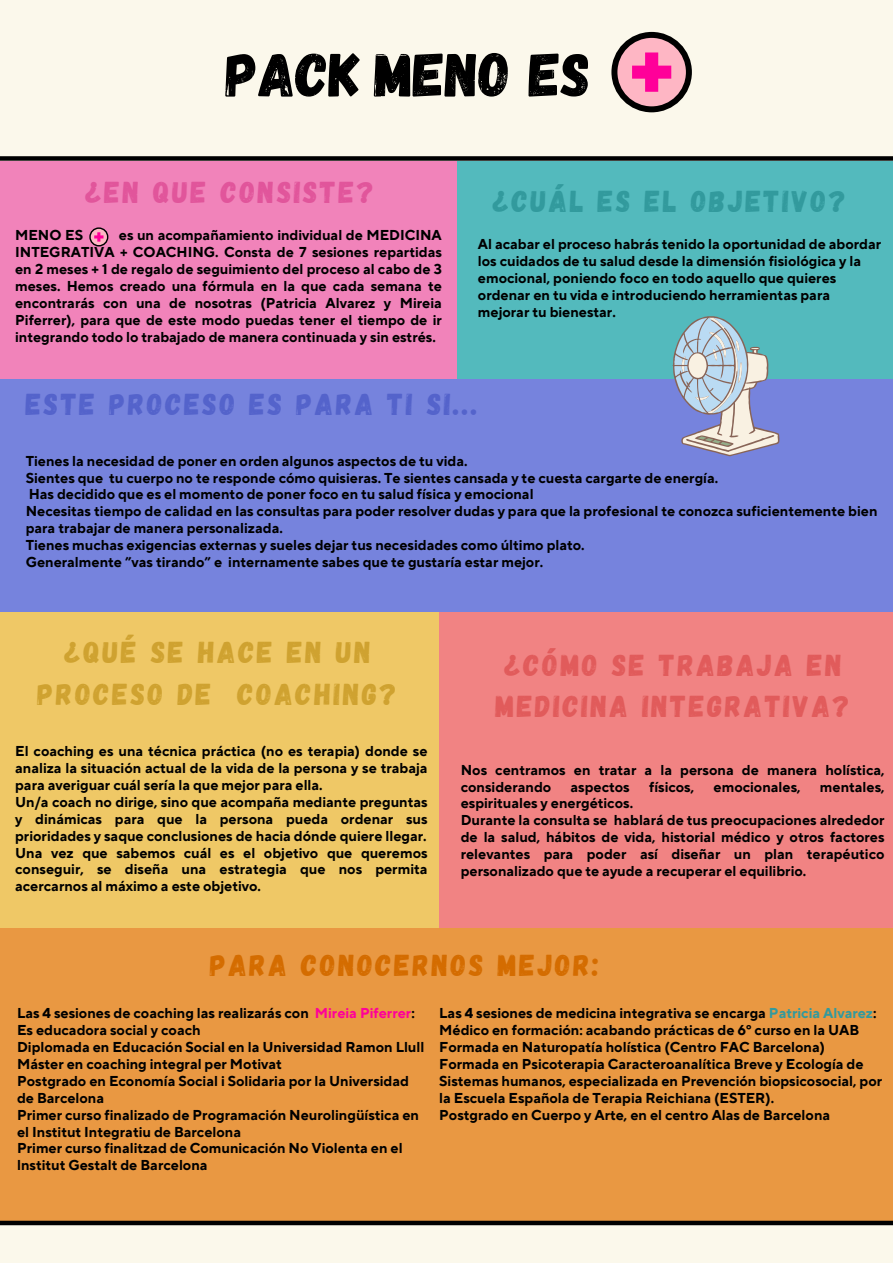
<style>
.page{position:relative;width:893px;height:1263px;background:#fbf8eb}
.page>*{position:absolute;margin:0;border:0;box-sizing:border-box;transform-origin:0 0}
.t1{font:61.72px "Gagalin";color:#000}
.t2{font:30.22px/41.6px "Gagalin";letter-spacing:.085em;color:#e15b5b}
.t3{font:30.22px/41.6px "Gagalin";letter-spacing:.085em;color:#cfa230;text-align:center}
.t4{font:30.22px "Gagalin";letter-spacing:.085em;color:#5463cb}
.t5{font:30.22px "Gagalin";letter-spacing:.085em;color:#d46c00}
.t6{font:30.22px "Gagalin";letter-spacing:.085em;color:#329a9d}
.t7{font:30.22px "Gagalin";letter-spacing:.085em;color:#e1559b}
.t8{font:700 14.25px/16.9px "TT Norms Pro";color:#000}
.s1{font-size:61.5px}
.s2{color:#f09}
.s3{color:#329a9d}
</style>
<div class="page">
<div style="left:0;top:156px;width:893px;height:5px;background:#000"></div>
<div style="left:0;top:161px;width:505px;height:225px;background:#f183ba"></div>
<div style="left:457px;top:161px;width:436px;height:222px;background:#53babd"></div>
<svg style="left:614px;top:35px;width:75px;height:74px;fill:#feb6c4"></svg>
<div style="left:611px;top:32px;width:81px;height:80px;border:6px solid #000;border-radius:50%"></div>
<svg style="left:632px;top:52px;width:39px;height:40px"></svg>
<div style="left:0;top:379px;width:893px;height:239px;background:#7683dd"></div>
<div style="left:0;top:612px;width:536px;height:316px;background:#efc866"></div>
<div style="left:439px;top:612px;width:454px;height:316px;background:#f18383"></div>
<div style="left:0;top:928px;width:893px;height:293px;background:#e99842"></div>
<svg style="left:90px;top:228px;width:18px;height:18px"></svg>
<div style="left:89px;top:227px;width:19px;height:19px;border:1px solid #000;border-radius:50%"></div>
<svg style="left:94px;top:232px;width:9px;height:10px"></svg>
<svg style="left:672px;top:316px;width:107px;height:140px"></svg>
<hr style="left:0;top:1221px;width:893px;height:4px;background:#000">
<h1 class="t1" style="left:226px;top:35px;width:366px"><span class="s1">PACK</span> MENO ES</h1>
<p class="t7" style="left:84px;top:173px;width:291px">¿EN QUE CONSISTE?</p>
<p class="t8" style="left:15px;top:227px;width:428px;text-align:justify;text-indent:104px">es un acompañamiento individual de MEDICINA INTEGRATIVA + COACHING. Consta de 7 sesiones repartidas en 2 meses + 1 de regalo de seguimiento del proceso al cabo de 3 meses. Hemos creado una fórmula en la que cada semana te encontrarás con una de nosotras (Patricia Alvarez y Mireia Piferrer), para que de este modo puedas tener el tiempo de ir integrando todo lo trabajado de manera continuada y sin estrés.</p>
<p class="t8" style="left:15px;top:227px;width:69px">MENO ES</p>
<h2 class="t6" style="left:492px;top:182px;width:356px">¿CUÁL ES EL OBJETIVO?</h2>
<p class="t8" style="left:478px;top:237px;width:405px">Al acabar el proceso habrás tenido la oportunidad de abordar los cuidados de tu salud desde la dimensión fisiológica y la emocional, poniendo foco en todo aquello que quieres ordenar en tu vida e introduciendo herramientas para mejorar tu bienestar.</p>
<p class="t4" style="left:26px;top:385px;width:453px">ESTE PROCESO ES PARA TI SI...</p>
<h1 class="t8" style="left:26px;top:453px;width:443px">Tienes la necesidad de poner en orden algunos aspectos de tu vida.</h1>
<h2 class="t8" style="left:26px;top:470px;width:694px">Sientes que tu cuerpo no te responde cómo quisieras. Te sientes cansada y te cuesta cargarte de energía.</h2>
<p class="t8" style="left:29px;top:486px;width:506px">Has decidido que es el momento de poner foco en tu salud física y emocional</p>
<h2 class="t8" style="left:26px;top:503px;width:853px">Necesitas tiempo de calidad en las consultas para poder resolver dudas y para que la profesional te conozca suficientemente bien para trabajar de manera personalizada.</h2>
<p class="t8" style="left:26px;top:537px;width:560px">Tienes muchas exigencias externas y sueles dejar tus necesidades como último plato.</p>
<p class="t8" style="left:26px;top:554px;width:519px">Generalmente ”vas tirando” e internamente sabes que te gustaría estar mejor.</p>
<p class="t3" style="left:38px;top:630px;width:361px">¿QUÉ SE HACE EN UN<br>PROCESO DE COACHING?</p>
<p class="t8" style="left:15px;top:743px;width:414px;text-align:justify">El coaching es una técnica práctica (no es terapia) donde se analiza la situación actual de la vida de la persona y se trabaja para averiguar cuál sería la que mejor para ella.</p>
<p class="t8" style="left:15px;top:794px;width:414px;text-align:justify">Un/a coach no dirige, sino que acompaña mediante preguntas y dinámicas para que la persona pueda ordenar sus prioridades y saque conclusiones de hacia dónde quiere llegar.</p>
<p class="t8" style="left:15px;top:845px;width:414px;text-align:justify">Una vez que sabemos cuál es el objetivo que queremos conseguir, se diseña una estrategia que nos permita acercarnos al máximo a este objetivo.</p>
<h2 class="t2" style="left:495px;top:642px;width:356px">¿CÓMO SE TRABAJA EN<br>MEDICINA INTEGRATIVA?</h2>
<p class="t8" style="left:461px;top:762px;width:425px">Nos centramos en tratar a la persona de manera holística, considerando</p>
<p class="t8" style="left:570px;top:779px;width:61px">aspectos</p>
<p class="t8" style="left:649px;top:779px;width:47px">físicos,</p>
<p class="t8" style="left:713px;top:779px;width:88px">emocionales,</p>
<p class="t8" style="left:820px;top:779px;width:66px">mentales,</p>
<p class="t8" style="left:461px;top:795px;width:174px">espirituales y energéticos.</p>
<p class="t8" style="left:461px;top:812px;width:425px;text-align:justify">Durante la consulta se hablará de tus preocupaciones alrededor de la salud, hábitos de vida, historial médico y otros factores relevantes para poder así diseñar un plan terapéutico personalizado que te ayude a recuperar el equilibrio.</p>
<h2 class="t5" style="left:210px;top:946px;width:390px">PARA CONOCERNOS MEJOR:</h2>
<p class="t8" style="left:17px;top:1005px;width:399px">Las 4 sesiones de coaching las realizarás con <span class="s2">Mireia Piferrer</span>:</p>
<p class="t8" style="left:17px;top:1022px;width:185px">Es educadora social y coach</p>
<h2 class="t8" style="left:17px;top:1039px;width:409px">Diplomada en Educación Social en la Universidad Ramon Llull</h2>
<p class="t8" style="left:17px;top:1056px;width:266px">Máster en coaching integral per Motivat</p>
<p class="t8" style="left:17px;top:1073px;width:393px">Postgrado en Economía Social i Solidaria por la Universidad de Barcelona</p>
<p class="t8" style="left:17px;top:1107px;width:403px">Primer curso finalizado de Programación Neurolingüística en el Institut Integratiu de Barcelona</p>
<p class="t8" style="left:17px;top:1140px;width:387px">Primer curso finalitzad de Comunicación No Violenta en el lnstitut Gestalt de Barcelona</p>
<p class="t8" style="left:439px;top:1005px;width:439px">Las 4 sesiones de medicina integrativa se encarga <span class="s3">Patricia Alvarez</span>:</p>
<p class="t8" style="left:439px;top:1022px;width:421px">Médico en formación: acabando prácticas de 6º curso en la UAB</p>
<p class="t8" style="left:439px;top:1039px;width:387px">Formada en Naturopatía holística (Centro FAC Barcelona)</p>
<p class="t8" style="left:439px;top:1056px;width:444px">Formada en Psicoterapia Caracteroanalítica Breve y Ecología de<br>Sistemas humanos, especializada en Prevención biopsicosocial, por la Escuela Española de Terapia Reichiana (ESTER).</p>
<p class="t8" style="left:439px;top:1107px;width:392px">Postgrado en Cuerpo y Arte, en el centro Alas de Barcelona</p>
</div>
